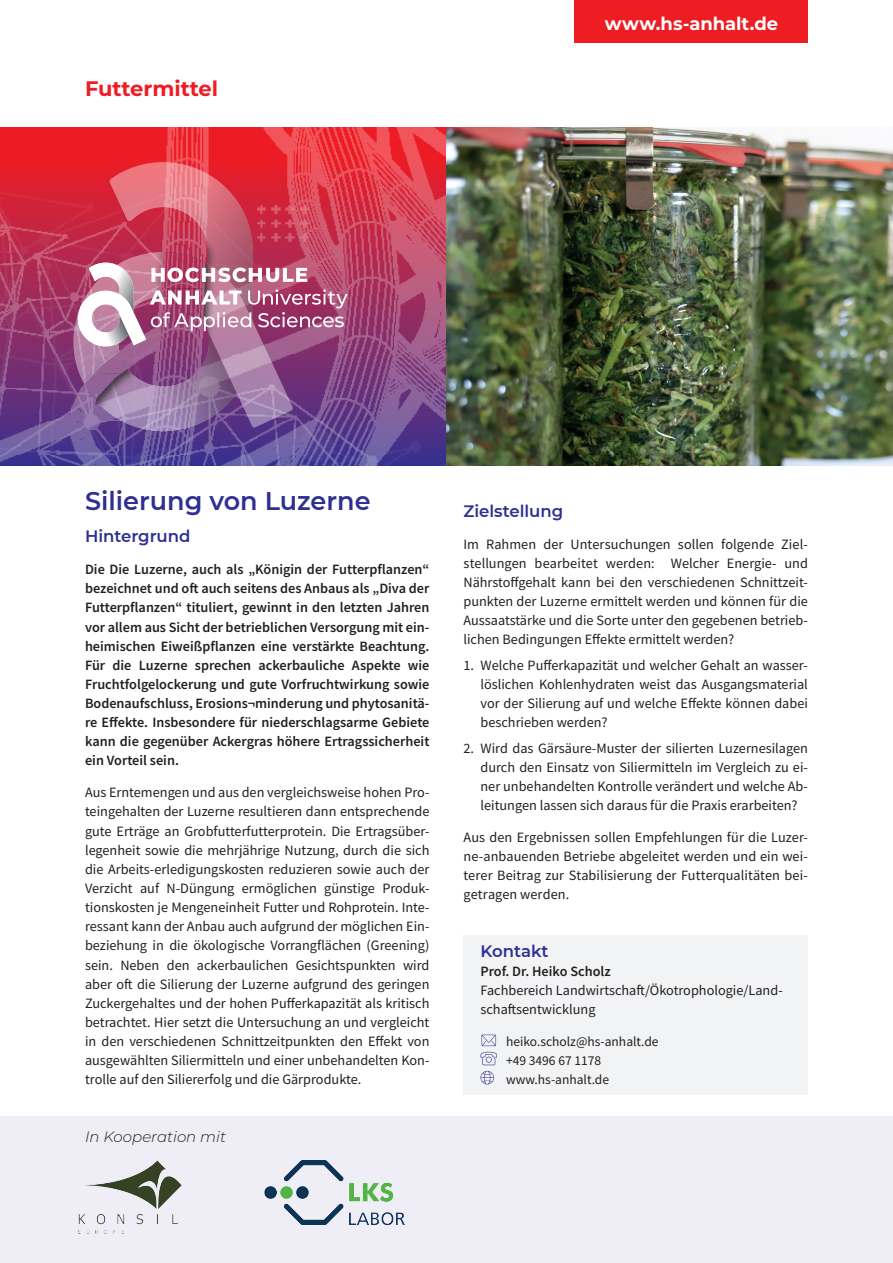
<style>
.page{position:relative;width:893px;height:1263px;background:#fff}
.page>*{position:absolute;margin:0;border:0;box-sizing:border-box;transform-origin:0 0}
.ueberschrift{font:600 25.5px "Montserrat";color:#2e3092}
.schlagwort{font:700 21px "Montserrat";letter-spacing:-.005em;color:#ee1d23}
.t1{font:700 18px "Montserrat";letter-spacing:-.005em;color:#fff}
.einfuehrung{font:600 16.5px "Montserrat";color:#2e3092}
.ueberschrift-2{font:600 16.5px "Montserrat";color:#2e3092}
.ueberschrift_kontakt{font:600 16.5px "Montserrat";color:#2e3092}
.t2{font:italic 300 15px "Montserrat";color:#231f20}
.einfuehrung-2{font:14.25px/19.2px "Source Sans Pro";color:#231f20;text-align:justify}
.einfuehrung-3{font:600 14.25px/19.2px "Source Sans Pro";color:#231f20;text-align:justify}
.fliesstext{font:14.25px/19.2px "Source Sans Pro";color:#231f20;text-align:justify}
.ueberschrift_kontakt-2{font:14.25px/19.2px "Source Sans Pro";color:#231f20}
.ueberschrift_kontakt-3{font:13.5px/19.2px "Source Sans Pro";color:#231f20}
.s1{font-weight:600}
</style>
<div class="page">
<div style="left:0;top:1116px;width:893px;height:147px;background:#efeef6"></div>
<div style="left:574px;top:0;width:234px;height:43px;background:#ee1d23"></div>
<img style="left:0;top:128px;width:893px;height:338px">
<img style="left:73px;top:162px;width:275px;height:271px">
<div style="left:463px;top:935px;width:345px;height:160px;background:#f2f3f4"></div>
<svg style="left:480px;top:1035px;width:17px;height:30px"></svg>
<svg style="left:480px;top:1071px;width:14px;height:13px"></svg>
<img style="left:264px;top:1160px;width:141px;height:65px">
<img style="left:79px;top:1161px;width:103px;height:72px">
<p class="schlagwort" style="left:85px;top:74px;width:135px">Futtermittel</p>
<p class="t1" style="left:605px;top:12px;width:175px">www.hs-anhalt.de</p>
<p class="ueberschrift" style="left:85px;top:483px;width:287px">Silierung von Luzerne</p>
<p class="ueberschrift-2" style="left:85px;top:525px;width:107px">Hintergrund</p>
<p class="einfuehrung-3" style="left:85px;top:560px;width:346px">Die Die Luzerne, auch als „Königin der Futterpflanzen“ bezeichnet und oft auch seitens des Anbaus als „Diva der Futterpflanzen“ tituliert, gewinnt in den letzten Jahren vor allem aus Sicht der betrieblichen Versorgung mit ein&shy;heimischen Eiweißpflanzen eine verstärkte Beachtung.<br>Für die Luzerne sprechen ackerbauliche Aspekte wie Fruchtfolgelockerung und gute Vorfruchtwirkung sowie Bodenaufschluss, Erosions¬minderung und phytosanitä&shy;re Effekte. Insbesondere für niederschlagsarme Gebiete kann die gegenüber Ackergras höhere Ertragssicherheit ein Vorteil sein.</p>
<p class="einfuehrung-2" style="left:85px;top:783px;width:346px">Aus Erntemengen und aus den vergleichsweise hohen Pro&shy;teingehalten der Luzerne resultieren dann entsprechende gute Erträge an Grobfutterfutterprotein. Die Ertragsüber&shy;legenheit sowie die mehrjährige Nutzung, durch die sich die Arbeits-erledigungskosten reduzieren sowie auch der Verzicht auf N-Düngung ermöglichen günstige Produk&shy;tionskosten je Mengeneinheit Futter und Rohprotein. Inte&shy;ressant kann der Anbau auch aufgrund der möglichen Ein&shy;beziehung in die ökologische Vorrangflächen (Greening) sein. Neben den ackerbaulichen Gesichtspunkten wird aber oft die Silierung der Luzerne aufgrund des geringen Zuckergehaltes und der hohen Pufferkapazität als kritisch betrachtet. Hier setzt die Untersuchung an und vergleicht in den verschiedenen Schnittzeitpunkten den Effekt von ausgewählten Siliermitteln und einer unbehandelten Kon&shy;trolle auf den Siliererfolg und die Gärprodukte.</p>
<p class="t2" style="left:85px;top:1126px;width:143px">In Kooperation mit</p>
<p class="einfuehrung" style="left:463px;top:499px;width:101px">Zielstellung</p>
<p class="fliesstext" style="left:463px;top:534px;width:346px">Im Rahmen der Untersuchungen sollen folgende Ziel&shy;stellungen bearbeitet werden: Welcher Energie- und Nährstoffgehalt kann bei den verschiedenen Schnittzeit&shy;punkten der Luzerne ermittelt werden und können für die Aussaatstärke und die Sorte unter den gegebenen betrieb&shy;lichen Bedingungen Effekte ermittelt werden?</p>
<p class="einfuehrung-2" style="left:480px;top:655px;width:329px;text-indent:-17px">1. Welche Pufferkapazität und welcher Gehalt an wasser&shy;löslichen Kohlenhydraten weist das Ausgangsmaterial vor der Silierung auf und welche Effekte können dabei beschrieben werden?</p>
<p class="einfuehrung-2" style="left:480px;top:738px;width:329px;text-indent:-17px">2. Wird das Gärsäure-Muster der silierten Luzernesilagen durch den Einsatz von Siliermitteln im Vergleich zu ei&shy;ner unbehandelten Kontrolle verändert und welche Ab&shy;leitungen lassen sich daraus für die Praxis erarbeiten?</p>
<p class="fliesstext" style="left:463px;top:827px;width:346px">Aus den Ergebnissen sollen Empfehlungen für die Luzer&shy;ne-anbauenden Betriebe abgeleitet werden und ein wei&shy;terer Beitrag zur Stabilisierung der Futterqualitäten bei&shy;getragen werden.</p>
<p class="ueberschrift_kontakt" style="left:480px;top:939px;width:70px">Kontakt</p>
<p class="ueberschrift_kontakt-2" style="left:480px;top:961px;width:304px"><span class="s1">Prof. Dr. Heiko Scholz<br></span>Fachbereich Landwirtschaft/Ökotrophologie/Land&shy;schaftsentwicklung</p>
<p class="ueberschrift_kontakt-3" style="left:506px;top:1032px;width:154px">heiko.scholz@hs-anhalt.de +49 3496 67 1178 www.hs-anhalt.de</p>
</div>
